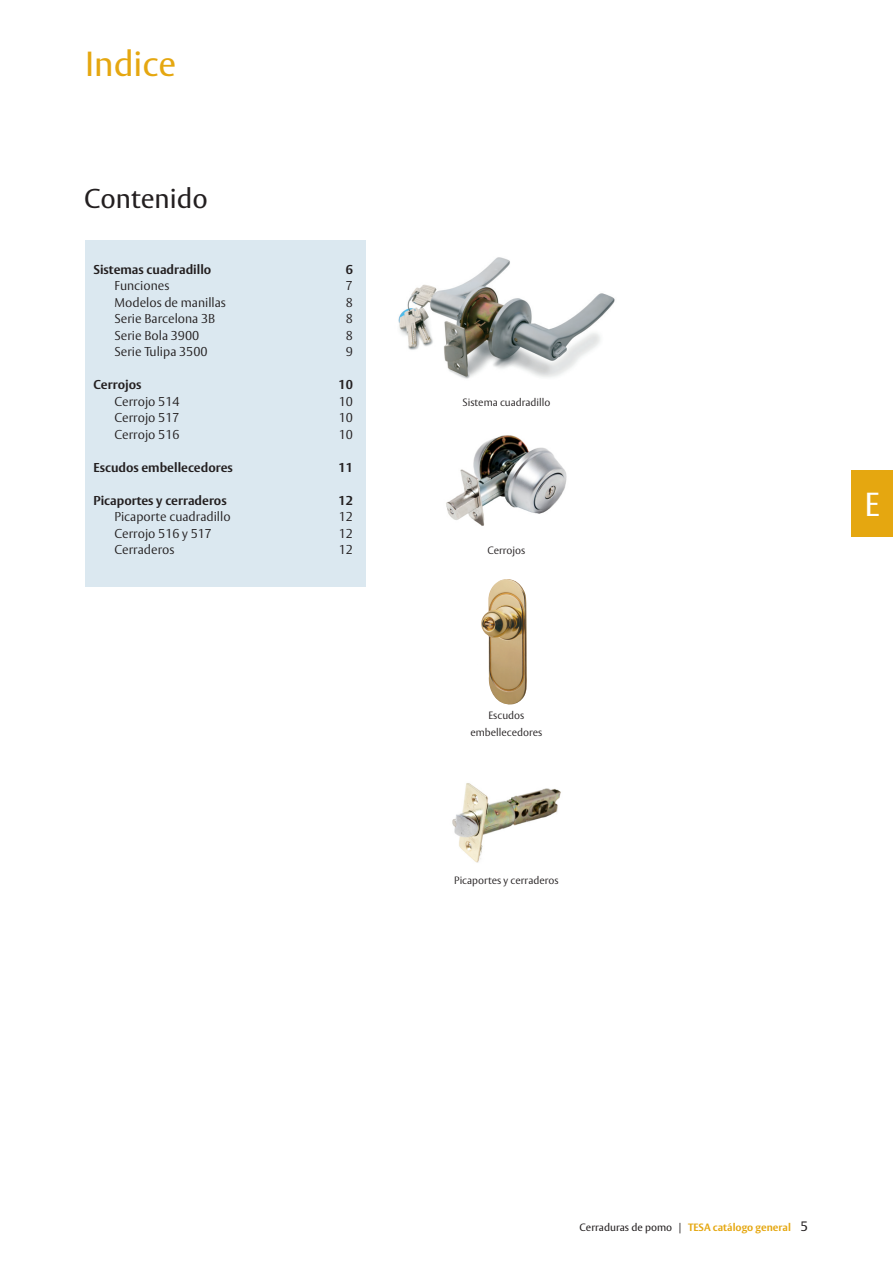
<style>
.page{position:relative;width:893px;height:1263px;background:#fff}
.page>*{position:absolute;margin:0;border:0;box-sizing:border-box;transform-origin:0 0}
.AA_titulo_23_azul{font:34.5px "ASSA Vesta";color:#e5a710}
.t1{font:33px "ASSA Vesta";color:#fff}
.AA_nombre_producto_1{font:27px "ASSA Vesta";color:#231f20}
.index_TAB_tx{font:300 12.75px "ASSA Vesta";color:#231f20}
.Index_CAP{font:700 12.75px "ASSA Vesta";color:#231f20}
.index_TAB_tx-2{font:700 12.75px "ASSA Vesta";color:#231f20}
.AA_Vesta_8_5_texto{font:300 10.5px "ASSA Vesta";color:#231f20}
.t2{font:700 10.5px "ASSA Vesta";color:#e5a710}
.s1{font-weight:400;color:#231f20}
.s2{font-weight:400;font-size:13.5px;color:#231f20}
</style>
<div class="page">
<img style="left:398px;top:257px;width:217px;height:122px">
<img style="left:446px;top:435px;width:121px;height:91px">
<img style="left:481px;top:579px;width:46px;height:126px">
<img style="left:452px;top:783px;width:109px;height:80px">
<div style="left:851px;top:471px;width:42px;height:66px;background:#e5a710"></div>
<div style="left:85px;top:241px;width:281px;height:346px;background:#dbe8f0"></div>
<p class="AA_titulo_23_azul" style="left:85px;top:43px;width:93px">Indice</p>
<p class="AA_nombre_producto_1" style="left:84px;top:182px;width:125px">Contenido</p>
<p class="Index_CAP" style="left:94px;top:261px;width:119px">Sistemas cuadradillo</p>
<p class="Index_CAP" style="left:346px;top:261px;width:9px">6</p>
<p class="index_TAB_tx" style="left:115px;top:278px;width:56px">Funciones</p>
<p class="index_TAB_tx" style="left:346px;top:278px;width:9px">7</p>
<p class="index_TAB_tx" style="left:115px;top:294px;width:113px">Modelos de manillas</p>
<p class="index_TAB_tx" style="left:346px;top:294px;width:9px">8</p>
<p class="index_TAB_tx" style="left:115px;top:311px;width:102px">Serie Barcelona 3B</p>
<p class="index_TAB_tx" style="left:346px;top:311px;width:9px">8</p>
<p class="index_TAB_tx" style="left:115px;top:327px;width:86px">Serie Bola 3900</p>
<p class="index_TAB_tx" style="left:346px;top:327px;width:9px">8</p>
<p class="index_TAB_tx" style="left:115px;top:344px;width:95px">Serie Tulipa 3500</p>
<p class="index_TAB_tx" style="left:346px;top:344px;width:9px">9</p>
<p class="index_TAB_tx-2" style="left:94px;top:377px;width:49px">Cerrojos</p>
<p class="index_TAB_tx-2" style="left:339px;top:377px;width:16px">10</p>
<p class="index_TAB_tx" style="left:115px;top:393px;width:67px">Cerrojo 514</p>
<p class="index_TAB_tx" style="left:339px;top:393px;width:16px">10</p>
<p class="index_TAB_tx" style="left:115px;top:410px;width:67px">Cerrojo 517</p>
<p class="index_TAB_tx" style="left:339px;top:410px;width:16px">10</p>
<p class="index_TAB_tx" style="left:115px;top:426px;width:67px">Cerrojo 516</p>
<p class="index_TAB_tx" style="left:339px;top:426px;width:16px">10</p>
<p class="Index_CAP" style="left:94px;top:459px;width:141px">Escudos embellecedores</p>
<p class="Index_CAP" style="left:339px;top:459px;width:16px">11</p>
<p class="Index_CAP" style="left:94px;top:492px;width:135px">Picaportes y cerraderos</p>
<p class="Index_CAP" style="left:339px;top:492px;width:16px">12</p>
<p class="index_TAB_tx" style="left:115px;top:509px;width:118px">Picaporte cuadradillo</p>
<p class="index_TAB_tx" style="left:339px;top:509px;width:16px">12</p>
<p class="index_TAB_tx" style="left:115px;top:525px;width:99px">Cerrojo 516 y 517</p>
<p class="index_TAB_tx" style="left:339px;top:525px;width:16px">12</p>
<p class="index_TAB_tx" style="left:115px;top:542px;width:62px">Cerraderos</p>
<p class="index_TAB_tx" style="left:339px;top:542px;width:16px">12</p>
<p class="AA_Vesta_8_5_texto" style="left:462px;top:396px;width:89px">Sistema cuadradillo</p>
<p class="AA_Vesta_8_5_texto" style="left:487px;top:544px;width:39px">Cerrojos</p>
<p class="AA_Vesta_8_5_texto" style="left:488px;top:709px;width:37px">Escudos</p>
<p class="AA_Vesta_8_5_texto" style="left:470px;top:726px;width:73px">embellecedores</p>
<p class="AA_Vesta_8_5_texto" style="left:454px;top:874px;width:106px">Picaportes y cerraderos</p>
<h2 class="t1" style="left:864px;top:484px;width:17px">E</h2>
<p class="t2" style="left:580px;top:1220px;width:230px"><span class="s1">Cerraduras de pomo |</span> TESA catálogo general <span class="s2">5</span></p>
</div>
